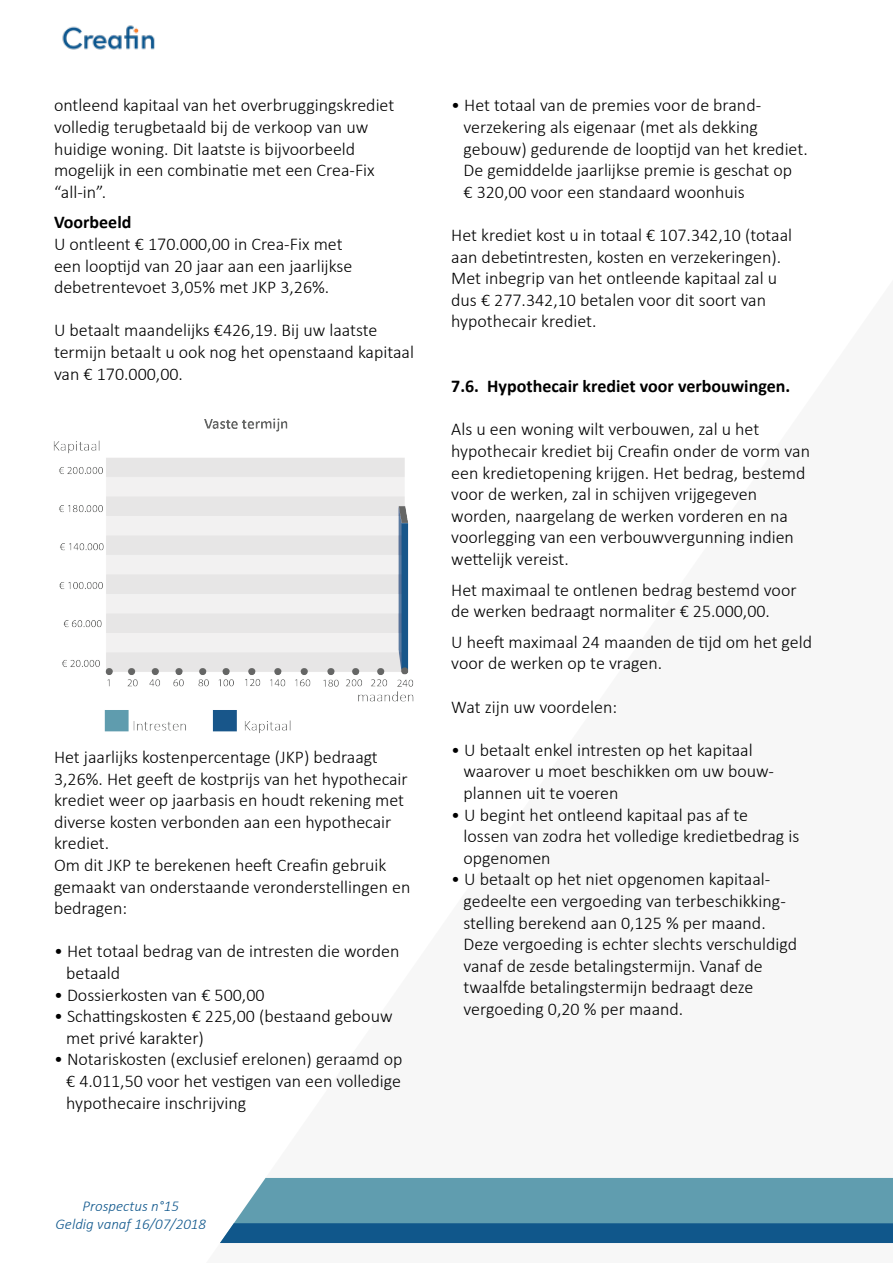
<style>
.page{position:relative;width:893px;height:1263px;background:#fff}
.page>*{position:absolute;margin:0;border:0;box-sizing:border-box;transform-origin:0 0}
.t1{font:300 18px/21.6px "Calibri";color:#000}
.t2{font:700 18px "Calibri";color:#000}
.t3{font:italic 300 15px/18px "Calibri";color:#0f578c;text-align:center}
</style>
<div class="page">
<svg style="left:220px;top:1178px;width:673px;height:65px"></svg>
<img style="left:62px;top:25px;width:93px;height:25px">
<img style="left:53px;top:418px;width:361px;height:316px">
<p class="t1" style="left:54px;top:94px;width:342px">ontleend kapitaal van het overbruggingskrediet volledig terugbetaald bij de verkoop van uw huidige woning. Dit laatste is bijvoorbeeld mogelijk in een combinatie met een Crea-Fix “all-in”.</p>
<p class="t2" style="left:54px;top:210px;width:79px">Voorbeeld</p>
<p class="t1" style="left:54px;top:233px;width:300px">U ontleent € 170.000,00 in Crea-Fix met een looptijd van 20 jaar aan een jaarlijkse debetrentevoet 3,05% met JKP 3,26%.</p>
<p class="t1" style="left:54px;top:319px;width:361px">U betaalt maandelijks €426,19. Bij uw laatste termijn betaalt u ook nog het openstaand kapitaal van € 170.000,00.</p>
<p class="t1" style="left:54px;top:746px;width:358px">Het jaarlijks kostenpercentage (JKP) bedraagt 3,26%. Het geeft de kostprijs van het hypothecair krediet weer op jaarbasis en houdt rekening met diverse kosten verbonden aan een hypothecair krediet.<br>Om dit JKP te berekenen heeft Creafin gebruik gemaakt van onderstaande veronderstellingen en bedragen:</p>
<p class="t1" style="left:66px;top:940px;width:335px;text-indent:-12px">• Het totaal bedrag van de intresten die worden betaald</p>
<p class="t1" style="left:54px;top:984px;width:212px">• Dossierkosten van € 500,00</p>
<p class="t1" style="left:66px;top:1005px;width:328px;text-indent:-12px">• Schattingskosten € 225,00 (bestaand gebouw met privé karakter)</p>
<p class="t1" style="left:66px;top:1048px;width:338px;text-align:justify;text-indent:-12px">• Notariskosten (exclusief erelonen) geraamd op € 4.011,50 voor het vestigen van een volledige hypothecaire inschrijving</p>
<p class="t3" style="left:56px;top:1197px;width:152px">Prospectus n°15<br>Geldig vanaf 16/07/2018</p>
<p class="t1" style="left:463px;top:94px;width:346px;text-indent:-12px">• Het totaal van de premies voor de brand&shy;verzekering als eigenaar (met als dekking gebouw) gedurende de looptijd van het krediet.<br>De gemiddelde jaarlijkse premie is geschat op<br>€ 320,00 voor een standaard woonhuis</p>
<p class="t1" style="left:451px;top:224px;width:342px">Het krediet kost u in totaal € 107.342,10 (totaal aan debetintresten, kosten en verzekeringen).<br>Met inbegrip van het ontleende kapitaal zal u dus € 277.342,10 betalen voor dit soort van hypothecair krediet.</p>
<p class="t2" style="left:451px;top:373px;width:340px">7.6. Hypothecair krediet voor verbouwingen.</p>
<p class="t1" style="left:451px;top:418px;width:360px">Als u een woning wilt verbouwen, zal u het hypothecair krediet bij Creafin onder de vorm van een kredietopening krijgen. Het bedrag, bestemd voor de werken, zal in schijven vrijgegeven worden, naargelang de werken vorderen en na voorlegging van een verbouwvergunning indien wettelijk vereist.</p>
<p class="t1" style="left:451px;top:579px;width:347px">Het maximaal te ontlenen bedrag bestemd voor de werken bedraagt normaliter € 25.000,00.</p>
<p class="t1" style="left:451px;top:631px;width:362px">U heeft maximaal 24 maanden de tijd om het geld voor de werken op te vragen.</p>
<p class="t1" style="left:451px;top:696px;width:167px">Wat zijn uw voordelen:</p>
<p class="t1" style="left:463px;top:739px;width:312px;text-indent:-12px">• U betaalt enkel intresten op het kapitaal waarover u moet beschikken om uw bouw&shy;plannen uit te voeren</p>
<p class="t1" style="left:463px;top:804px;width:337px;text-indent:-12px">• U begint het ontleend kapitaal pas af te<br>lossen van zodra het volledige kredietbedrag is opgenomen</p>
<p class="t1" style="left:463px;top:868px;width:335px;text-indent:-12px">• U betaalt op het niet opgenomen kapitaal&shy;gedeelte een vergoeding van terbeschikking&shy;stelling berekend aan 0,125 % per maand.<br>Deze vergoeding is echter slechts verschuldigd vanaf de zesde betalingstermijn. Vanaf de twaalfde betalingstermijn bedraagt deze vergoeding 0,20 % per maand.</p>
</div>
